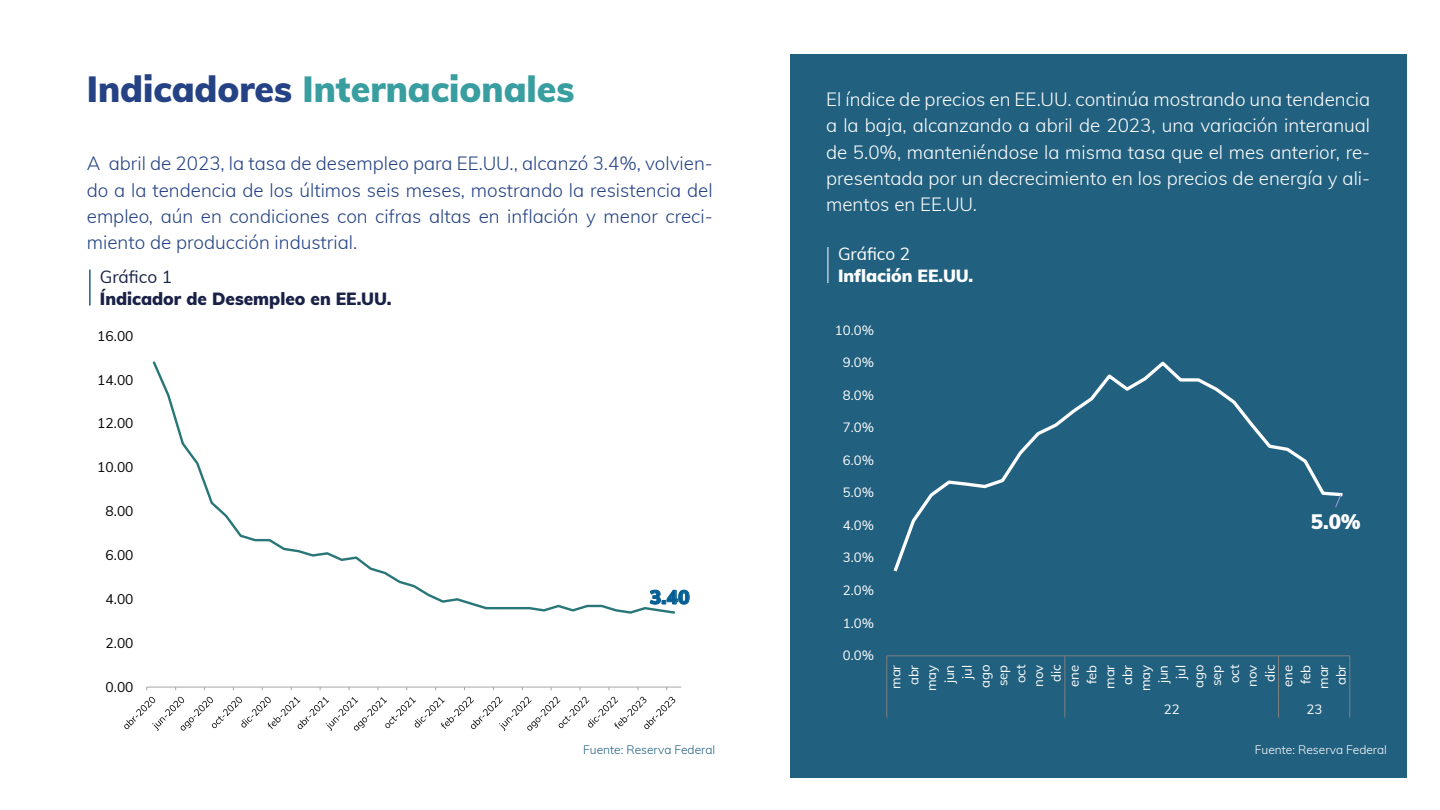
<style>
.page{position:relative;width:1440px;height:810px;background:#fff}
.page>*{position:absolute;margin:0;border:0;box-sizing:border-box;transform-origin:0 0}
.t1{font:900 35.62px "Mulish";color:#399ea0}
.t2{font:900 20.48px "Mulish";color:#fff}
.t3{font:900 19.27px "Mulish";color:#055f92}
.t4{font:300 18.75px/26.2px "Mulish";color:#fff;text-align:justify}
.t5{font:300 18.75px/26.2px "Mulish";color:#244284;text-align:justify}
.t6{font:900 17.25px "Mulish";color:#192147}
.t7{font:900 17.25px "Mulish";color:#fff}
.t8{font:17.25px "Mulish";color:#192147}
.t9{font:17.25px "Mulish";color:#fff}
.t10{font:13.8px "Mulish";color:#000}
.t11{font:13.2px/17.9px "Mulish";color:#fff;text-align:right}
.t12{font:300 12px "Mulish";color:#22607f}
.t13{font:300 12px "Mulish";color:#fff}
.s1{color:#244284}
</style>
<div class="page">
<hr style="left:89px;top:270px;width:2px;height:36px;background:#22607f">
<div style="left:790px;top:54px;width:617px;height:723px;background:#22607f"></div>
<hr style="left:828px;top:247px;width:1px;height:36px;background:#fff">
<hr style="left:147px;top:687px;width:534px;height:1px;background:#a6a6a6">
<svg style="left:152px;top:361px;width:525px;height:253px"></svg>
<svg style="left:649px;top:590px;width:41px;height:15px"></svg>
<svg style="left:124px;top:697px;width:551px;height:34px"></svg>
<hr style="left:887px;top:656px;width:463px;height:1px;background:#7f7f7f">
<hr style="left:886px;top:656px;width:1px;height:36px;background:#7f7f7f">
<hr style="left:1065px;top:656px;width:1px;height:36px;background:#7f7f7f">
<hr style="left:1278px;top:656px;width:1px;height:36px;background:#7f7f7f">
<hr style="left:1349px;top:656px;width:1px;height:36px;background:#7f7f7f">
<svg style="left:886px;top:692px;width:1px;height:26px"></svg>
<svg style="left:1065px;top:692px;width:1px;height:26px"></svg>
<svg style="left:1278px;top:692px;width:1px;height:26px"></svg>
<svg style="left:1349px;top:692px;width:1px;height:26px"></svg>
<svg style="left:893px;top:361px;width:450px;height:211px"></svg>
<svg style="left:1335px;top:494px;width:7px;height:14px"></svg>
<h1 class="t1" style="left:87px;top:63px;width:489px"><span class="s1">Indicadores</span> Internacionales</h1>
<p class="t5" style="left:87px;top:150px;width:627px">A abril de 2023, la tasa de desempleo para EE.UU., alcanzó 3.4%, volvien&shy;do a la tendencia de los últimos seis meses, mostrando la resistencia del empleo, aún en condiciones con cifras altas en inflación y menor creci&shy;miento de producción industrial.</p>
<p class="t8" style="left:100px;top:264px;width:74px">Gráfico 1</p>
<p class="t6" style="left:100px;top:286px;width:293px">Índicador de Desempleo en EE.UU.</p>
<p class="t10" style="left:97px;top:326px;width:38px">16.00</p>
<p class="t10" style="left:97px;top:370px;width:38px">14.00</p>
<p class="t10" style="left:97px;top:413px;width:38px">12.00</p>
<p class="t10" style="left:97px;top:457px;width:38px">10.00</p>
<p class="t10" style="left:106px;top:501px;width:29px">8.00</p>
<p class="t10" style="left:106px;top:545px;width:29px">6.00</p>
<p class="t10" style="left:106px;top:589px;width:29px">4.00</p>
<p class="t10" style="left:106px;top:633px;width:29px">2.00</p>
<p class="t10" style="left:106px;top:677px;width:29px">0.00</p>
<p class="t3" style="left:650px;top:583px;width:42px">3.40</p>
<p class="t4" style="left:826px;top:85px;width:546px">El índice de precios en EE.UU. continúa mostrando una tendencia a la baja, alcanzando a abril de 2023, una variación interanual de 5.0%, manteniéndose la misma tasa que el mes anterior, re&shy;presentada por un decrecimiento en los precios de energía y ali&shy;mentos en EE.UU.</p>
<p class="t9" style="left:838px;top:241px;width:74px">Gráfico 2</p>
<p class="t7" style="left:838px;top:263px;width:137px">Inflación EE.UU.</p>
<p class="t11" style="left:835px;top:320px;width:41px">10.0%</p>
<p class="t11" style="left:843px;top:353px;width:33px">9.0%</p>
<p class="t11" style="left:843px;top:385px;width:33px">8.0%</p>
<p class="t11" style="left:843px;top:418px;width:33px">7.0%</p>
<p class="t11" style="left:843px;top:451px;width:33px">6.0%</p>
<p class="t11" style="left:843px;top:483px;width:33px">5.0%</p>
<p class="t11" style="left:843px;top:516px;width:33px">4.0%</p>
<p class="t11" style="left:843px;top:548px;width:33px">3.0%</p>
<p class="t11" style="left:843px;top:581px;width:33px">2.0%</p>
<p class="t11" style="left:843px;top:613px;width:33px">1.0%</p>
<p class="t11" style="left:843px;top:646px;width:33px">0.0%</p>
<p class="t2" style="left:1311px;top:507px;width:52px">5.0%</p>
<p class="t11" style="left:886px;top:691px;width:28px;rotate:-90deg">mar abr may jun jul ago sep oct nov dic ene feb mar abr may jun jul ago sep oct nov dic ene feb mar abr</p>
<p class="t11" style="left:1164px;top:700px;width:17px">22</p>
<p class="t11" style="left:1306px;top:700px;width:17px">23</p>
<p class="t12" style="left:583px;top:741px;width:133px">Fuente: Reserva Federal</p>
<p class="t13" style="left:1255px;top:741px;width:133px">Fuente: Reserva Federal</p>
</div>
